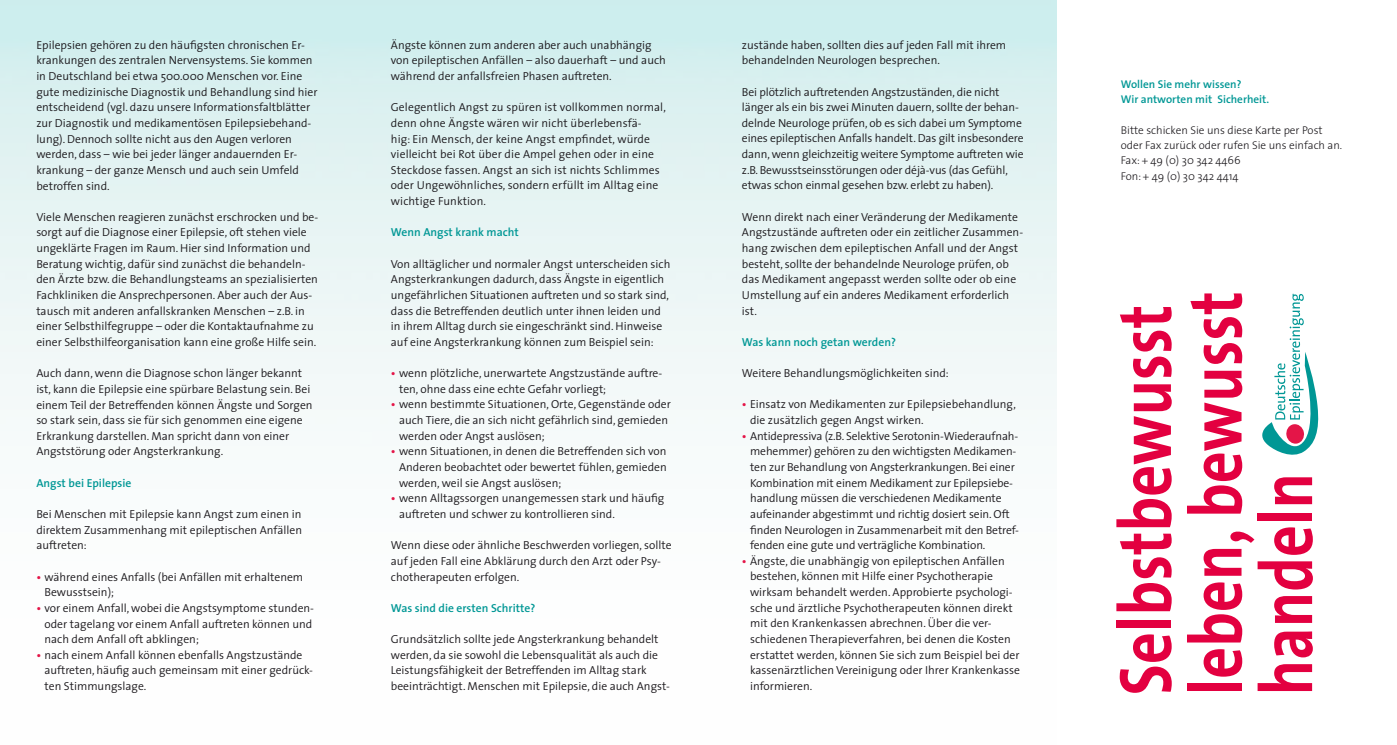
<style>
.page{position:relative;width:1397px;height:745px;background:#fff}
.page>*{position:absolute;margin:0;border:0;box-sizing:border-box;transform-origin:0 0}
.t1{font:700 74.62px/70.5px "The Sans";color:#e30040;scale:.83 1}
.t2{font:300 11.62px/15.6px "The Sans";color:#1a171b}
.t3{font:600 11.62px "The Sans";color:#009795}
.t4{font:300 11.25px/15.2px "The Sans";color:#1a171b}
.t5{font:600 11.25px/15.2px "The Sans";color:#009795}
.s1{font-weight:600;color:#e41548}
</style>
<div class="page">
<svg style="left:1262px;top:293px;width:57px;height:162px"></svg>
<p class="t2" style="left:36px;top:37px;width:282px">Epilepsien gehören zu den häufigsten chronischen Er&shy;krankungen des zentralen Nervensystems. Sie kommen in Deutschland bei etwa 500.000 Menschen vor. Eine gute medizinische Diagnostik und Behandlung sind hier entscheidend (vgl. dazu unsere Informationsfaltblätter zur Diagnostik und medikamentösen Epilepsiebehand&shy;lung). Dennoch sollte nicht aus den Augen verloren werden, dass – wie bei jeder länger andauernden Er&shy;krankung – der ganze Mensch und auch sein Umfeld betroffen sind.</p>
<p class="t2" style="left:36px;top:208px;width:283px">Viele Menschen reagieren zunächst erschrocken und be&shy;sorgt auf die Diagnose einer Epilepsie, oft stehen viele ungeklärte Fragen im Raum. Hier sind Information und Beratung wichtig, dafür sind zunächst die behandeln&shy;den Ärzte bzw. die Behandlungsteams an spezialisierten Fachkliniken die Ansprechpersonen. Aber auch der Aus&shy;tausch mit anderen anfallskranken Menschen – z.B. in einer Selbsthilfegruppe – oder die Kontaktaufnahme zu einer Selbsthilfeorganisation kann eine große Hilfe sein.</p>
<p class="t2" style="left:36px;top:365px;width:278px">Auch dann, wenn die Diagnose schon länger bekannt ist, kann die Epilepsie eine spürbare Belastung sein. Bei einem Teil der Betreffenden können Ängste und Sorgen so stark sein, dass sie für sich genommen eine eigene Erkrankung darstellen. Man spricht dann von einer Angststörung oder Angsterkrankung.</p>
<p class="t3" style="left:36px;top:473px;width:96px">Angst bei Epilepsie</p>
<p class="t2" style="left:36px;top:505px;width:267px;text-align:justify">Bei Menschen mit Epilepsie kann Angst zum einen in direktem Zusammenhang mit epileptischen Anfällen auftreten:</p>
<p class="t2" style="left:44px;top:568px;width:260px;text-indent:-8px"><span class="s1">•</span> während eines Anfalls (bei Anfällen mit erhaltenem<br>Bewusstsein);</p>
<p class="t2" style="left:44px;top:599px;width:271px;text-indent:-8px"><span class="s1">•</span> vor einem Anfall, wobei die Angstsymptome stunden&shy;oder tagelang vor einem Anfall auftreten können und nach dem Anfall oft abklingen;</p>
<p class="t2" style="left:44px;top:646px;width:270px;text-indent:-8px"><span class="s1">•</span> nach einem Anfall können ebenfalls Angstzustände auftreten, häufig auch gemeinsam mit einer gedrück&shy;ten Stimmungslage.</p>
<p class="t2" style="left:391px;top:37px;width:276px">Ängste können zum anderen aber auch unabhängig von epileptischen Anfällen – also dauerhaft – und auch während der anfallsfreien Phasen auftreten.</p>
<p class="t2" style="left:391px;top:99px;width:276px">Gelegentlich Angst zu spüren ist vollkommen normal, denn ohne Ängste wären wir nicht überlebensfä-<br>hig: Ein Mensch, der keine Angst empfindet, würde vielleicht bei Rot über die Ampel gehen oder in eine Steckdose fassen. Angst an sich ist nichts Schlimmes oder Ungewöhnliches, sondern erfüllt im Alltag eine wichtige Funktion.</p>
<p class="t3" style="left:391px;top:222px;width:129px">Wenn Angst krank macht</p>
<p class="t2" style="left:391px;top:255px;width:281px">Von alltäglicher und normaler Angst unterscheiden sich Angsterkrankungen dadurch, dass Ängste in eigentlich ungefährlichen Situationen auftreten und so stark sind, dass die Betreffenden deutlich unter ihnen leiden und in ihrem Alltag durch sie eingeschränkt sind. Hinweise auf eine Angsterkrankung können zum Beispiel sein:</p>
<p class="t2" style="left:399px;top:365px;width:265px;text-indent:-8px"><span class="s1">•</span> wenn plötzliche, unerwartete Angstzustände auftre&shy;ten, ohne dass eine echte Gefahr vorliegt;</p>
<p class="t2" style="left:399px;top:396px;width:273px;text-indent:-8px"><span class="s1">•</span> wenn bestimmte Situationen, Orte, Gegenstände oder auch Tiere, die an sich nicht gefährlich sind, gemieden werden oder Angst auslösen;</p>
<p class="t2" style="left:399px;top:443px;width:269px;text-align:justify;text-indent:-8px"><span class="s1">•</span> wenn Situationen, in denen die Betreffenden sich von Anderen beobachtet oder bewertet fühlen, gemieden werden, weil sie Angst auslösen;</p>
<p class="t2" style="left:399px;top:490px;width:267px;text-indent:-8px"><span class="s1">•</span> wenn Alltagssorgen unangemessen stark und häufig auftreten und schwer zu kontrollieren sind.</p>
<p class="t2" style="left:391px;top:536px;width:282px">Wenn diese oder ähnliche Beschwerden vorliegen, sollte auf jeden Fall eine Abklärung durch den Arzt oder Psy&shy;chotherapeuten erfolgen.</p>
<p class="t3" style="left:391px;top:597px;width:146px">Was sind die ersten Schritte?</p>
<p class="t2" style="left:391px;top:630px;width:280px">Grundsätzlich sollte jede Angsterkrankung behandelt werden, da sie sowohl die Lebensqualität als auch die Leistungsfähigkeit der Betreffenden im Alltag stark beeinträchtigt. Menschen mit Epilepsie, die auch Angst-</p>
<p class="t2" style="left:741px;top:36px;width:266px">zustände haben, sollten dies auf jeden Fall mit ihrem behandelnden Neurologen besprechen.</p>
<p class="t2" style="left:741px;top:83px;width:283px">Bei plötzlich auftretenden Angstzuständen, die nicht länger als ein bis zwei Minuten dauern, sollte der behan&shy;delnde Neurologe prüfen, ob es sich dabei um Symptome eines epileptischen Anfalls handelt. Das gilt insbesondere dann, wenn gleichzeitig weitere Symptome auftreten wie z.B. Bewusstseinsstörungen oder déjà-vus (das Gefühl, etwas schon einmal gesehen bzw. erlebt zu haben).</p>
<p class="t2" style="left:741px;top:208px;width:283px">Wenn direkt nach einer Veränderung der Medikamente Angstzustände auftreten oder ein zeitlicher Zusammen&shy;hang zwischen dem epileptischen Anfall und der Angst besteht, sollte der behandelnde Neurologe prüfen, ob das Medikament angepasst werden sollte oder ob eine Umstellung auf ein anderes Medikament erforderlich ist.</p>
<p class="t3" style="left:741px;top:332px;width:155px">Was kann noch getan werden?</p>
<p class="t2" style="left:741px;top:365px;width:208px">Weitere Behandlungsmöglichkeiten sind:</p>
<p class="t2" style="left:750px;top:396px;width:267px;text-indent:-8px"><span class="s1">•</span> Einsatz von Medikamenten zur Epilepsiebehandlung, die zusätzlich gegen Angst wirken.</p>
<p class="t2" style="left:750px;top:427px;width:270px;text-indent:-8px"><span class="s1">•</span> Antidepressiva (z.B. Selektive Serotonin-Wiederaufnah&shy;mehemmer) gehören zu den wichtigsten Medikamen&shy;ten zur Behandlung von Angsterkrankungen. Bei einer Kombination mit einem Medikament zur Epilepsiebe&shy;handlung müssen die verschiedenen Medikamente aufeinander abgestimmt und richtig dosiert sein. Oft finden Neurologen in Zusammenarbeit mit den Betref&shy;fenden eine gute und verträgliche Kombination.</p>
<p class="t2" style="left:750px;top:552px;width:271px;text-indent:-8px"><span class="s1">•</span> Ängste, die unabhängig von epileptischen Anfällen bestehen, können mit Hilfe einer Psychotherapie wirksam behandelt werden. Approbierte psychologi&shy;sche und ärztliche Psychotherapeuten können direkt mit den Krankenkassen abrechnen. Über die ver&shy;schiedenen Therapieverfahren, bei denen die Kosten erstattet werden, können Sie sich zum Beispiel bei der kassenärztlichen Vereinigung oder Ihrer Krankenkasse informieren.</p>
<p class="t5" style="left:1120px;top:76px;width:150px">Wollen Sie mehr wissen?<br>Wir antworten mit Sicherheit.</p>
<p class="t4" style="left:1120px;top:122px;width:223px">Bitte schicken Sie uns diese Karte per Post oder Fax zurück oder rufen Sie uns einfach an.<br>Fax: + 49 (0) 30 342 4466<br>Fon: + 49 (0) 30 342 4414</p>
<h1 class="t1" style="left:1108px;top:694px;width:488px;rotate:-90deg">Selbstbewusst leben, bewusst handeln</h1>
</div>
